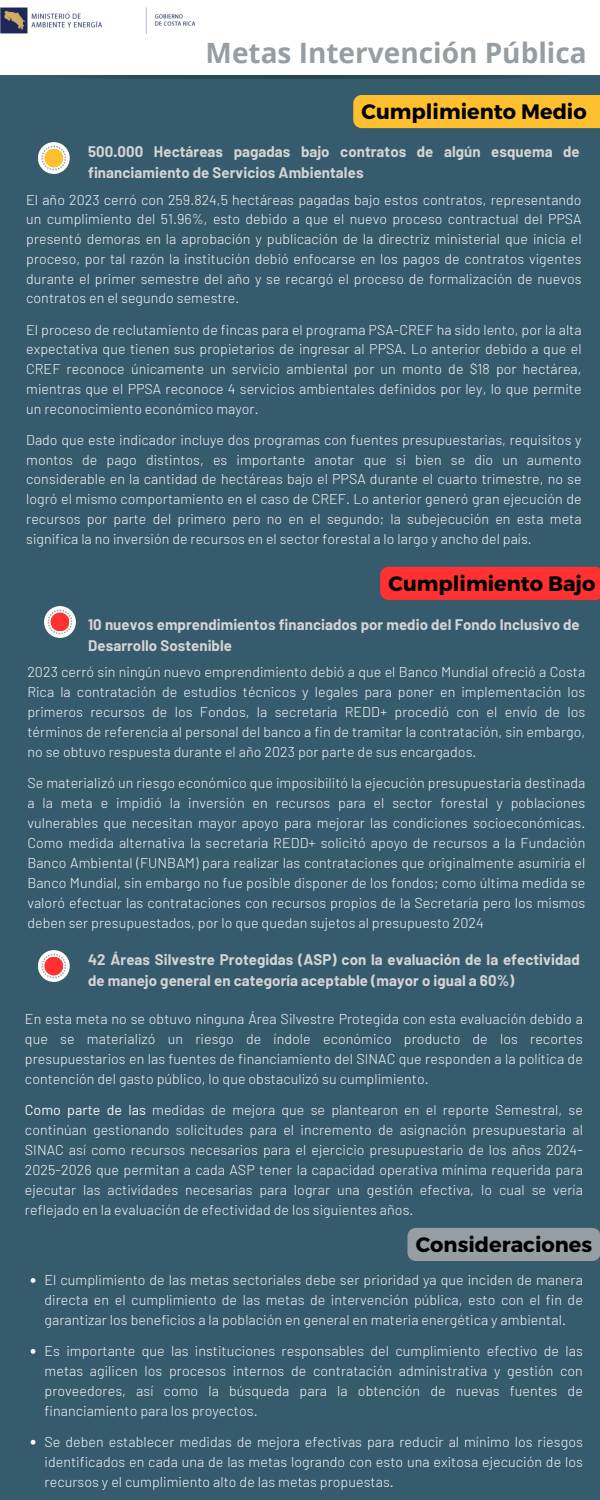
<style>
.page{position:relative;width:600px;height:1500px;background:#365b6d}
.page>*{position:absolute;margin:0;border:0;box-sizing:border-box;transform-origin:0 0}
.t1{font:700 28px "Open Sans";color:#969ea4}
.t2{font:700 20.9px "Montserrat";color:#000}
.t3{font:700 15px/21px "Barlow";letter-spacing:.005em;color:#d4d4d4}
.t4{font:300 14.3px/20px "Barlow";letter-spacing:.005em;color:#f7f7f7;text-align:justify}
.t5{font:300 14.2px/19.8px "Barlow";letter-spacing:.005em;color:#f7f7f7;text-align:justify}
.s1{font-weight:400}
</style>
<div class="page">
<div style="left:0;top:0;width:600px;height:75px;background:#fff"></div>
<svg style="left:38px;top:142px;width:32px;height:32px"></svg>
<svg style="left:41px;top:146px;width:25px;height:24px"></svg>
<div style="left:44px;top:149px;width:19px;height:18px;background:#ffc030;border-radius:50%"></div>
<svg style="left:31px;top:1278px;width:4px;height:5px"></svg>
<svg style="left:31px;top:1349px;width:4px;height:5px"></svg>
<svg style="left:31px;top:1440px;width:4px;height:5px"></svg>
<svg style="left:44px;top:606px;width:32px;height:32px"></svg>
<svg style="left:48px;top:610px;width:24px;height:24px"></svg>
<div style="left:51px;top:613px;width:18px;height:18px;background:#ff3131;border-radius:50%"></div>
<svg style="left:38px;top:950px;width:32px;height:32px"></svg>
<svg style="left:41px;top:954px;width:25px;height:24px"></svg>
<div style="left:44px;top:957px;width:19px;height:18px;background:#ff3131;border-radius:50%"></div>
<img style="left:0;top:7px;width:196px;height:27px">
<div style="left:353px;top:95px;width:247px;height:33px;background:#ffc030"></div>
<div style="left:380px;top:567px;width:220px;height:33px;background:#ff3131"></div>
<div style="left:407px;top:1228px;width:193px;height:33px;background:#969ea4"></div>
<h3 class="t1" style="left:206px;top:33px;width:383px">Metas Intervención Pública</h3>
<h2 class="t2" style="left:362px;top:98px;width:227px">Cumplimiento Medio</h2>
<p class="t3" style="left:88px;top:141px;width:493px">500.000 Hectáreas pagadas bajo contratos de algún esquema de financiamiento de Servicios Ambientales</p>
<p class="t5" style="left:26px;top:189px;width:557px">El año 2023 cerró con 259.824,5 hectáreas pagadas bajo estos contratos, representando un cumplimiento del 51.96%, esto debido a que el nuevo proceso contractual del PPSA presentó demoras en la aprobación y publicación de la directriz ministerial que inicia el proceso, por tal razón la institución debió enfocarse en los pagos de contratos vigentes durante el primer semestre del año y se recargó el proceso de formalización de nuevos contratos en el segundo semestre.</p>
<h1 class="t5" style="left:26px;top:319px;width:557px">El proceso de reclutamiento de fincas para el programa PSA-CREF ha sido lento, por la alta expectativa que tienen sus propietarios de ingresar al PPSA. Lo anterior debido a que el CREF reconoce únicamente un servicio ambiental por un monto de $18 por hectárea, mientras que el PPSA reconoce 4 servicios ambientales definidos por ley, lo que permite un reconocimiento económico mayor.</h1>
<h2 class="t5" style="left:26px;top:429px;width:557px">Dado que este indicador incluye dos programas con fuentes presupuestarias, requisitos y montos de pago distintos, es importante anotar que si bien se dio un aumento considerable en la cantidad de hectáreas bajo el PPSA durante el cuarto trimestre, no se logró el mismo comportamiento en el caso de CREF. Lo anterior generó gran ejecución de recursos por parte del primero pero no en el segundo; la subejecución en esta meta significa la no inversión de recursos en el sector forestal a lo largo y ancho del país.</h2>
<p class="t2" style="left:389px;top:570px;width:209px">Cumplimiento Bajo</p>
<p class="t3" style="left:88px;top:613px;width:493px">10 nuevos emprendimientos financiados por medio del Fondo Inclusivo de<br>Desarrollo Sostenible</p>
<p class="t4" style="left:27px;top:662px;width:560px">2023 cerró sin ningún nuevo emprendimiento debió a que el Banco Mundial ofreció a Costa Rica la contratación de estudios técnicos y legales para poner en implementación los primeros recursos de los Fondos, la secretaría REDD+ procedió con el envío de los términos de referencia al personal del banco a fin de tramitar la contratación, sin embargo, no se obtuvo respuesta durante el año 2023 por parte de sus encargados.</p>
<h3 class="t4" style="left:27px;top:772px;width:560px">Se materializó un riesgo económico que imposibilitó la ejecución presupuestaria destinada a la meta e impidió la inversión en recursos para el sector forestal y poblaciones vulnerables que necesitan mayor apoyo para mejorar las condiciones socioeconómicas.<br>Como medida alternativa la secretaría REDD+ solicitó apoyo de recursos a la Fundación Banco Ambiental (FUNBAM) para realizar las contrataciones que originalmente asumiría el Banco Mundial, sin embargo no fue posible disponer de los fondos; como última medida se valoró efectuar las contrataciones con recursos propios de la Secretaría pero los mismos deben ser presupuestados, por lo que quedan sujetos al presupuesto 2024</h3>
<p class="t3" style="left:88px;top:949px;width:493px">42 Áreas Silvestre Protegidas (ASP) con la evaluación de la efectividad de manejo general en categoría aceptable (mayor o igual a 60%)</p>
<h3 class="t4" style="left:25px;top:1008px;width:560px">En esta meta no se obtuvo ninguna Área Silvestre Protegida con esta evaluación debido a que se materializó un riesgo de índole económico producto de los recortes presupuestarios en las fuentes de financiamiento del SINAC que responden a la política de contención del gasto público, lo que obstaculizó su cumplimiento.</h3>
<p class="t4" style="left:25px;top:1099px;width:560px"><span class="s1">Como parte de las</span> medidas de mejora que se plantearon en el reporte Semestral, se continúan gestionando solicitudes para el incremento de asignación presupuestaria al SINAC así como recursos necesarios para el ejercicio presupuestario de los años 2024- 2025-2026 que permitan a cada ASP tener la capacidad operativa mínima requerida para ejecutar las actividades necesarias para lograr una gestión efectiva, lo cual se vería reflejado en la evaluación de efectividad de los siguientes años.</p>
<p class="t2" style="left:416px;top:1231px;width:178px">Consideraciones</p>
<p class="t4" style="left:45px;top:1269px;width:540px">El cumplimiento de las metas sectoriales debe ser prioridad ya que inciden de manera directa en el cumplimiento de las metas de intervención pública, esto con el fin de garantizar los beneficios a la población en general en materia energética y ambiental.</p>
<p class="t4" style="left:45px;top:1340px;width:540px">Es importante que las instituciones responsables del cumplimiento efectivo de las metas agilicen los procesos internos de contratación administrativa y gestión con proveedores, así como la búsqueda para la obtención de nuevas fuentes de financiamiento para los proyectos.</p>
<h2 class="t4" style="left:45px;top:1431px;width:540px">Se deben establecer medidas de mejora efectivas para reducir al mínimo los riesgos identificados en cada una de las metas logrando con esto una exitosa ejecución de los recursos y el cumplimiento alto de las metas propuestas.</h2>
</div>
